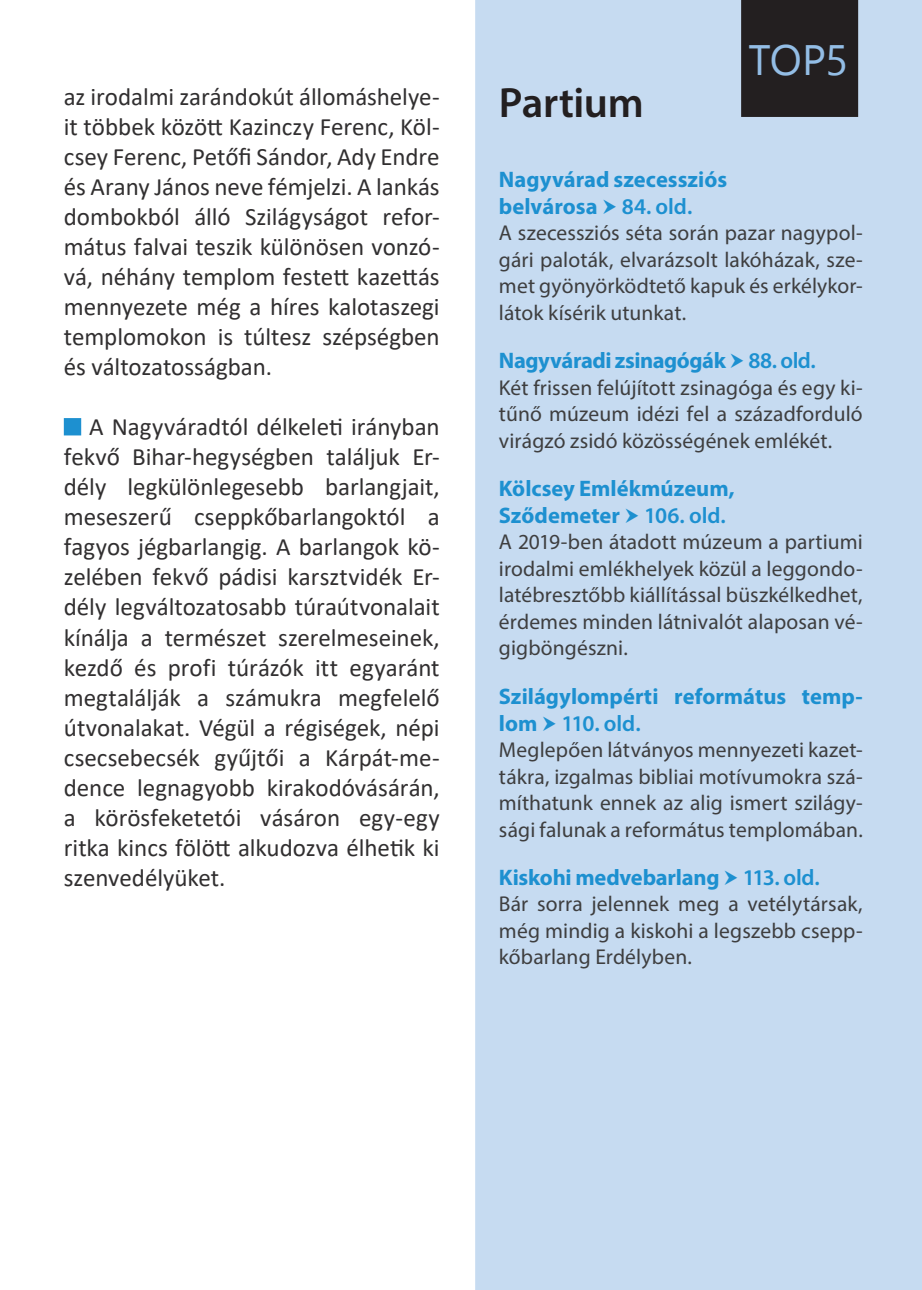
<style>
.page{position:relative;width:922px;height:1290px;background:#fff}
.page>*{position:absolute;margin:0;border:0;box-sizing:border-box;transform-origin:0 0}
.kiskeretes_cím{font:600 42.5px "Myriad Pro";letter-spacing:-.01em;color:#231f20}
.Nagy_fejezetbevezető{font:25px/30px "Calibri";letter-spacing:-.005em;color:#312f30;text-align:justify}
.kiskeretes_alcím{font:700 22.5px/27px "Myriad Pro";letter-spacing:-.005em;color:#1d90d0}
.kiskeretes_szöveg{font:700 22.5px/27px "Myriad Pro";color:#1d90d0}
.kiskeretes_szöveg-2{font:21.5px/26.5px "Myriad Pro";letter-spacing:.005em;color:#3e3e3f;text-align:justify}
.s1{font-weight:600}
</style>
<div class="page">
<div style="left:64px;top:418px;width:17px;height:17px;background:#1d90d0"></div>
<div style="left:475px;top:0;width:446px;height:1290px;background:#c6dbf1"></div>
<div style="left:741px;top:0;width:116px;height:117px;background:#231f20"></div>
<p class="Nagy_fejezetbevezető" style="left:64px;top:81px;width:377px">az irodalmi zarándokút állomáshelye&shy;it többek között Kazinczy Ferenc, Köl&shy;csey Ferenc, Petőfi Sándor, Ady Endre és Arany János neve fémjelzi. A lankás dombokból álló Szilágyságot refor&shy;mátus falvai teszik különösen vonzó&shy;vá, néhány templom festett kazettás mennyezete még a híres kalotaszegi templomokon is túltesz szépségben és változatosságban.</p>
<p class="Nagy_fejezetbevezető" style="left:64px;top:411px;width:377px;text-indent:25px">A Nagyváradtól délkeleti irányban fekvő Bihar-hegységben találjuk Er&shy;dély legkülönlegesebb barlangjait, meseszerű cseppkőbarlangoktól a fagyos jégbarlangig. A barlangok kö&shy;zelében fekvő pádisi karsztvidék Er&shy;dély legváltozatosabb túraútvonalait kínálja a természet szerelmeseinek, kezdő és profi túrázók itt egyaránt megtalálják a számukra megfelelő útvonalakat. Végül a régiségek, népi csecsebecsék gyűjtői a Kárpát-me&shy;dence legnagyobb kirakodóvásárán, a körösfeketetói vásáron egy-egy ritka kincs fölött alkudozva élhetik ki szenvedélyüket.</p>
<p class="kiskeretes_cím" style="left:499px;top:76px;width:146px">Partium</p>
<p class="kiskeretes_alcím" style="left:499px;top:165px;width:229px">Nagyvárad szecessziós belvárosa ⮞ <span class="s1">84. old.</span></p>
<p class="kiskeretes_szöveg-2" style="left:499px;top:219px;width:365px">A szecessziós séta során pazar nagypol&shy;gári paloták, elvarázsolt lakóházak, sze&shy;met gyönyörködtető kapuk és erkélykor&shy;látok kísérik utunkat.</p>
<p class="kiskeretes_alcím" style="left:499px;top:346px;width:318px">Nagyváradi zsinagógák ⮞ <span class="s1">88. old.</span></p>
<p class="kiskeretes_szöveg-2" style="left:499px;top:374px;width:365px">Két frissen felújított zsinagóga és egy ki&shy;tűnő múzeum idézi fel a századforduló virágzó zsidó közösségének emlékét.</p>
<p class="kiskeretes_alcím" style="left:499px;top:474px;width:237px">Kölcsey Emlékmúzeum,<br>Sződemeter ⮞ <span class="s1">106. old.</span></p>
<p class="kiskeretes_szöveg-2" style="left:499px;top:528px;width:365px">A 2019-ben átadott múzeum a partiumi irodalmi emlékhelyek közül a leggondo&shy;latébresztőbb kiállítással büszkélkedhet, érdemes minden látnivalót alaposan vé&shy;gigböngészni.</p>
<p class="kiskeretes_szöveg" style="left:499px;top:682px;width:365px">Szilágylompérti református temp&shy;lom ⮞ <span class="s1">110. old.</span></p>
<p class="kiskeretes_szöveg-2" style="left:499px;top:736px;width:365px">Meglepően látványos mennyezeti kazet&shy;tákra, izgalmas bibliai motívumokra szá&shy;míthatunk ennek az alig ismert szilágy&shy;sági falunak a református templomában.</p>
<p class="kiskeretes_alcím" style="left:499px;top:863px;width:322px">Kiskohi medvebarlang ⮞ <span class="s1">113. old.</span></p>
<p class="kiskeretes_szöveg-2" style="left:499px;top:891px;width:365px">Bár sorra jelennek meg a vetélytársak, még mindig a kiskohi a legszebb csepp&shy;kőbarlang Erdélyben.</p>
</div>
